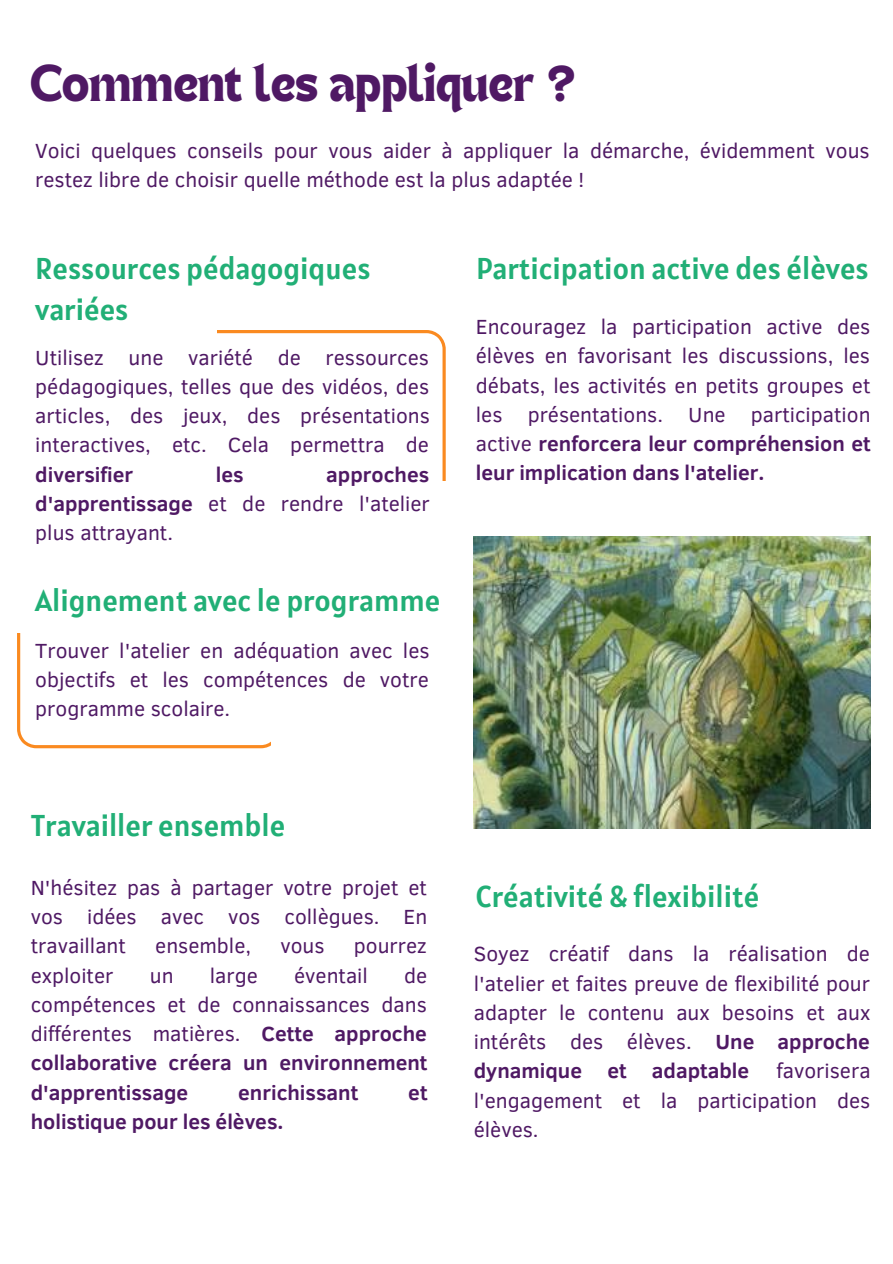
<style>
.page{position:relative;width:893px;height:1264px;background:#fff}
.page>*{position:absolute;margin:0;border:0;box-sizing:border-box;transform-origin:0 0}
.t1{font:37.5px "TANHEADLINE";color:#4f1964}
.t2{font:30px/41.5px "Alatsi";color:#21af76}
.t3{font:21px/29.2px "Clear Sans";color:#4f1964;text-align:justify}
.t4{font:700 21px/29.2px "Clear Sans";color:#4f1964;text-align:justify}
.s1{font-weight:700}
.s2{font-weight:400}
</style>
<div class="page">
<img style="left:474px;top:536px;width:396px;height:292px">
<svg style="left:217px;top:330px;width:228px;height:150px"></svg>
<svg style="left:17px;top:633px;width:253px;height:115px"></svg>
<h1 class="t1" style="left:30px;top:62px;width:547px">Comment les appliquer ?</h1>
<p class="t3" style="left:35px;top:135px;width:835px">Voici quelques conseils pour vous aider à appliquer la démarche, évidemment vous restez libre de choisir quelle méthode est la plus adaptée !</p>
<h2 class="t2" style="left:35px;top:247px;width:337px">Ressources pédagogiques variées</h2>
<p class="t3" style="left:35px;top:341px;width:396px">Utilisez une variété de ressources pédagogiques, telles que des vidéos, des articles, des jeux, des présentations interactives, etc. Cela permettra de</p>
<p class="t4" style="left:35px;top:458px;width:99px">diversifier</p>
<p class="t4" style="left:216px;top:458px;width:29px">les</p>
<p class="t3" style="left:35px;top:458px;width:396px;text-indent:291px"><span class="s1">approches d'apprentissage</span> et de rendre l'atelier plus attrayant.</p>
<h2 class="t2" style="left:35px;top:579px;width:406px">Alignement avec le programme</h2>
<p class="t3" style="left:35px;top:634px;width:396px">Trouver l'atelier en adéquation avec les objectifs et les compétences de votre programme scolaire.</p>
<h2 class="t2" style="left:476px;top:247px;width:394px">Participation active des élèves</h2>
<p class="t3" style="left:476px;top:311px;width:396px">Encouragez la participation active des élèves en favorisant les discussions, les débats, les activités en petits groupes et les présentations. Une participation active <span class="s1">renforcera leur compréhension et leur implication dans l'atelier.</span></p>
<h2 class="t2" style="left:31px;top:804px;width:256px">Travailler ensemble</h2>
<p class="t3" style="left:31px;top:871px;width:398px">N'hésitez pas à partager votre projet et vos idées avec vos collègues. En travaillant</p>
<p class="t3" style="left:155px;top:930px;width:97px">ensemble,</p>
<p class="t3" style="left:280px;top:930px;width:46px">vous</p>
<p class="t3" style="left:354px;top:930px;width:74px">pourrez</p>
<p class="t3" style="left:31px;top:959px;width:84px">exploiter</p>
<p class="t3" style="left:150px;top:959px;width:25px">un</p>
<p class="t3" style="left:210px;top:959px;width:50px">large</p>
<p class="t3" style="left:294px;top:959px;width:75px">éventail</p>
<p class="t4" style="left:31px;top:959px;width:398px;text-indent:373px"><span class="s2">de compétences et de connaissances dans différentes matières.</span> Cette approche collaborative créera un environnement d'apprentissage</p>
<p class="t4" style="left:238px;top:1076px;width:121px">enrichissant</p>
<p class="t4" style="left:408px;top:1076px;width:21px">et</p>
<p class="t4" style="left:31px;top:1105px;width:254px">holistique pour les élèves.</p>
<h2 class="t2" style="left:476px;top:875px;width:285px">Créativité &amp; flexibilité</h2>
<p class="t3" style="left:474px;top:938px;width:398px">Soyez créatif dans la réalisation de l'atelier et faites preuve de flexibilité pour adapter le contenu aux besoins et aux intérêts des élèves. <span class="s1">Une approche dynamique et adaptable</span></p>
<p class="t3" style="left:474px;top:1055px;width:398px;text-indent:302px">favorisera l'engagement et la participation des élèves.</p>
</div>
